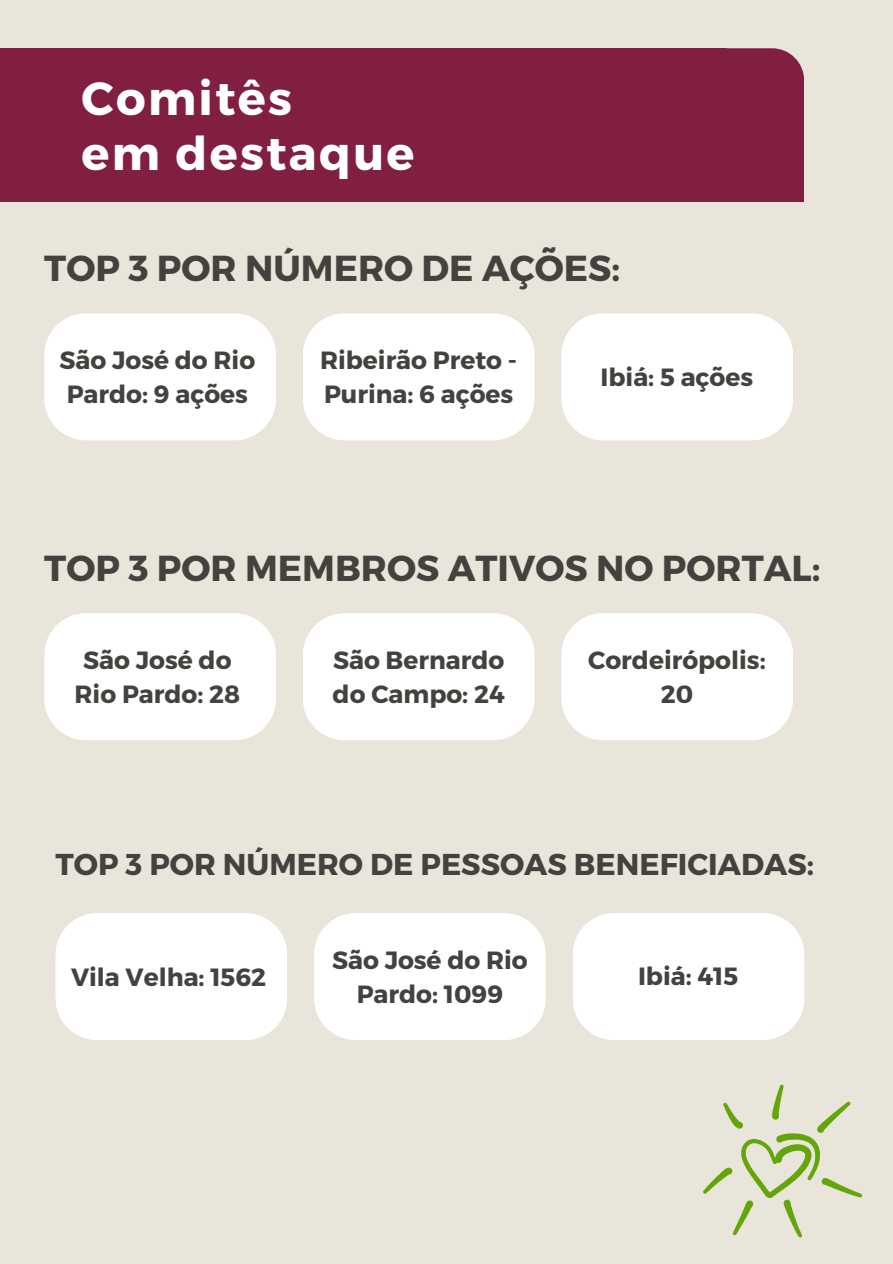
<style>
.page{position:relative;width:893px;height:1264px;background:#fff}
.page>*{position:absolute;margin:0;border:0;box-sizing:border-box;transform-origin:0 0}
.t1{font:700 46.5px/55.2px "Montserrat";letter-spacing:.05em;color:#fff}
.t2{font:700 36.15px "Montserrat";color:#44423e}
.t3{font:700 30.15px "Montserrat";color:#44423e}
.t4{font:700 24.9px/34.2px "Montserrat";color:#44423e}
</style>
<div class="page">
<div style="left:0;top:0;width:892px;height:1263px;background:#e9e5db"></div>
<div style="left:0;top:48px;width:726px;height:154px;background:#801f42"></div>
<div style="left:726px;top:48px;width:77px;height:154px;background:#801f42"></div>
<div style="left:44px;top:313px;width:232px;height:127px;background:#fff"></div>
<svg style="left:703px;top:1084px;width:159px;height:153px"></svg>
<div style="left:303px;top:313px;width:231px;height:127px;background:#fff"></div>
<div style="left:561px;top:313px;width:232px;height:127px;background:#fff"></div>
<div style="left:44px;top:613px;width:232px;height:127px;background:#fff"></div>
<div style="left:303px;top:613px;width:231px;height:127px;background:#fff"></div>
<div style="left:561px;top:613px;width:232px;height:127px;background:#fff"></div>
<div style="left:56px;top:913px;width:231px;height:127px;background:#fff"></div>
<div style="left:314px;top:913px;width:231px;height:127px;background:#fff"></div>
<div style="left:573px;top:913px;width:231px;height:127px;background:#fff"></div>
<h1 class="t1" style="left:81px;top:69px;width:334px">Comitês<br>em destaque</h1>
<h2 class="t2" style="left:44px;top:245px;width:577px">TOP 3 POR NÚMERO DE AÇÕES:</h2>
<p class="t4" style="left:59px;top:342px;width:197px">São José do Rio<br>Pardo: 9 ações</p>
<p class="t4" style="left:320px;top:342px;width:199px">Ribeirão Preto -<br>Purina: 6 ações</p>
<p class="t4" style="left:600px;top:359px;width:154px">Ibiá: 5 ações</p>
<h2 class="t2" style="left:44px;top:544px;width:777px">TOP 3 POR MEMBROS ATIVOS NO PORTAL:</h2>
<p class="t4" style="left:83px;top:642px;width:150px">São José do</p>
<p class="t4" style="left:75px;top:676px;width:167px">Rio Pardo: 28</p>
<p class="t4" style="left:333px;top:642px;width:173px">São Bernardo</p>
<p class="t4" style="left:332px;top:676px;width:174px">do Campo: 24</p>
<p class="t4" style="left:588px;top:642px;width:179px;text-align:center">Cordeirópolis:<br>20</p>
<h3 class="t3" style="left:56px;top:844px;width:759px">TOP 3 POR NÚMERO DE PESSOAS BENEFICIADAS:</h3>
<p class="t4" style="left:71px;top:958px;width:196px">Vila Velha: 1562</p>
<p class="t4" style="left:332px;top:941px;width:197px;text-align:center">São José do Rio<br>Pardo: 1099</p>
<p class="t4" style="left:638px;top:957px;width:102px">Ibiá: 415</p>
</div>
